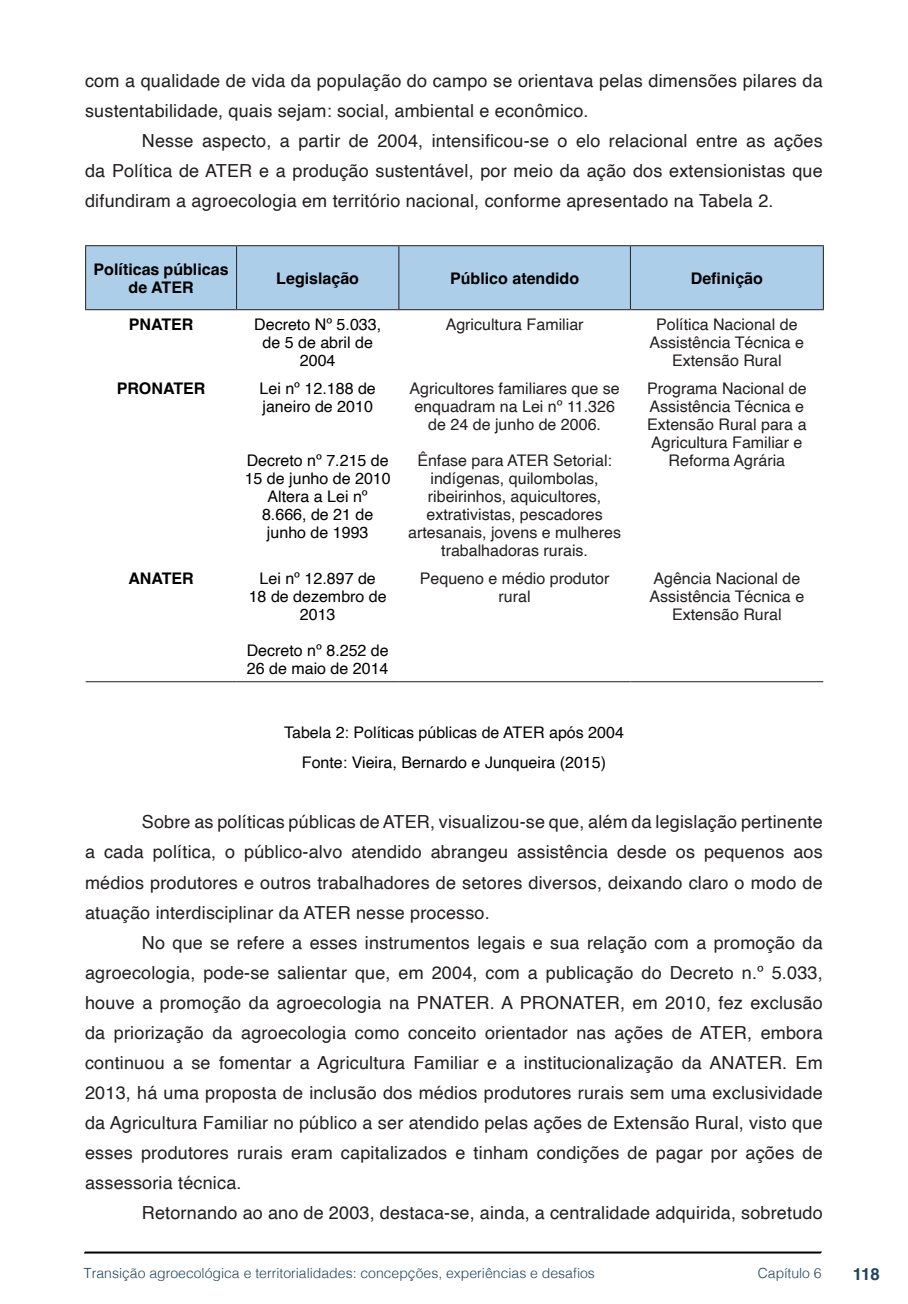
<style>
.page{position:relative;width:908px;height:1304px;background:#fff}
.page>*{position:absolute;margin:0;border:0;box-sizing:border-box;transform-origin:0 0}
.t1{font:18px/30px "Helvetica";letter-spacing:.01em;color:#231f20;text-align:justify}
.t2{font:700 16.8px "Helvetica";color:#23445f}
.t3{font:16px/18px "Helvetica";color:#231f20;text-align:center}
.t4{font:16px/18px "Helvetica";color:#000001;text-align:center}
.t5{font:700 16px/18px "Helvetica";color:#000001;text-align:center}
.t6{font:16px/30.6px "Helvetica";color:#000;text-align:center}
.t7{font:300 14px "Helvetica";color:#23445f}
</style>
<div class="page">
<svg style="left:84px;top:1251px;width:737px;height:3px"></svg>
<div style="left:86px;top:246px;width:736px;height:63px;background:#adcee8"></div>
<hr style="left:85px;top:245px;width:151px;height:1px;background:#231f20">
<hr style="left:85px;top:246px;width:1px;height:63px;background:#231f20">
<hr style="left:236px;top:245px;width:162px;height:1px;background:#231f20">
<hr style="left:236px;top:246px;width:1px;height:63px;background:#231f20">
<hr style="left:398px;top:245px;width:232px;height:1px;background:#231f20">
<hr style="left:398px;top:246px;width:1px;height:63px;background:#231f20">
<hr style="left:630px;top:245px;width:193px;height:1px;background:#231f20">
<hr style="left:629px;top:246px;width:1px;height:63px;background:#231f20">
<hr style="left:822px;top:246px;width:1px;height:63px;background:#231f20">
<hr style="left:85px;top:309px;width:151px;height:1px;background:#231f20">
<hr style="left:236px;top:309px;width:162px;height:1px;background:#231f20">
<hr style="left:398px;top:309px;width:232px;height:1px;background:#231f20">
<hr style="left:630px;top:309px;width:193px;height:1px;background:#231f20">
<hr style="left:86px;top:681px;width:150px;height:1px;background:#231f20">
<hr style="left:236px;top:681px;width:162px;height:1px;background:#231f20">
<hr style="left:398px;top:681px;width:232px;height:1px;background:#231f20">
<hr style="left:630px;top:681px;width:193px;height:1px;background:#231f20">
<p class="t1" style="left:85px;top:66px;width:738px">com a qualidade de vida da população do campo se orientava pelas dimensões pilares da sustentabilidade, quais sejam: social, ambiental e econômico.</p>
<p class="t1" style="left:85px;top:126px;width:738px;text-indent:57px">Nesse aspecto, a partir de 2004, intensificou-se o elo relacional entre as ações da Política de ATER e a produção sustentável, por meio da ação dos extensionistas que difundiram a agroecologia em território nacional, conforme apresentado na Tabela 2.</p>
<p class="t5" style="left:94px;top:262px;width:136px">Políticas públicas de ATER</p>
<p class="t5" style="left:276px;top:271px;width:84px">Legislação</p>
<p class="t5" style="left:450px;top:271px;width:130px">Público atendido</p>
<p class="t5" style="left:690px;top:271px;width:74px">Definição</p>
<p class="t5" style="left:129px;top:317px;width:66px">PNATER</p>
<p class="t4" style="left:254px;top:316px;width:128px">Decreto Nº 5.033, de 5 de abril de<br>2004</p>
<p class="t3" style="left:445px;top:316px;width:139px">Agricultura Familiar</p>
<p class="t3" style="left:649px;top:316px;width:156px">Política Nacional de<br>Assistência Técnica e<br>Extensão Rural</p>
<p class="t5" style="left:117px;top:381px;width:90px">PRONATER</p>
<p class="t4" style="left:259px;top:380px;width:118px;text-align:left">Lei nº 12.188 de janeiro de 2010</p>
<p class="t4" style="left:244px;top:452px;width:147px">Decreto nº 7.215 de<br>15 de junho de 2010<br>Altera a Lei nº<br>8.666, de 21 de junho de 1993</p>
<p class="t3" style="left:409px;top:380px;width:211px">Agricultores familiares que se enquadram na Lei nº 11.326 de 24 de junho de 2006.</p>
<p class="t3" style="left:408px;top:452px;width:214px">Ênfase para ATER Setorial: indígenas, quilombolas, ribeirinhos, aquicultores, extrativistas, pescadores artesanais, jovens e mulheres trabalhadoras rurais.</p>
<p class="t3" style="left:647px;top:380px;width:161px">Programa Nacional de<br>Assistência Técnica e<br>Extensão Rural para a<br>Agricultura Familiar e<br>Reforma Agrária</p>
<p class="t5" style="left:128px;top:571px;width:67px">ANATER</p>
<p class="t4" style="left:248px;top:570px;width:139px">Lei nº 12.897 de<br>18 de dezembro de<br>2013</p>
<p class="t4" style="left:246px;top:642px;width:143px;text-align:left">Decreto nº 8.252 de<br>26 de maio de 2014</p>
<p class="t3" style="left:419px;top:570px;width:191px">Pequeno e médio produtor rural</p>
<p class="t3" style="left:649px;top:570px;width:156px">Agência Nacional de<br>Assistência Técnica e<br>Extensão Rural</p>
<p class="t6" style="left:284px;top:717px;width:341px">Tabela 2: Políticas públicas de ATER após 2004<br>Fonte: Vieira, Bernardo e Junqueira (2015)</p>
<p class="t1" style="left:85px;top:808px;width:738px;text-indent:57px">Sobre as políticas públicas de ATER, visualizou-se que, além da legislação pertinente a cada política, o público-alvo atendido abrangeu assistência desde os pequenos aos médios produtores e outros trabalhadores de setores diversos, deixando claro o modo de atuação interdisciplinar da ATER nesse processo.</p>
<p class="t1" style="left:85px;top:928px;width:738px;text-indent:57px">No que se refere a esses instrumentos legais e sua relação com a promoção da agroecologia, pode-se salientar que, em 2004, com a publicação do Decreto n.º 5.033, houve a promoção da agroecologia na PNATER. A PRONATER, em 2010, fez exclusão da priorização da agroecologia como conceito orientador nas ações de ATER, embora continuou a se fomentar a Agricultura Familiar e a institucionalização da ANATER. Em 2013, há uma proposta de inclusão dos médios produtores rurais sem uma exclusividade da Agricultura Familiar no público a ser atendido pelas ações de Extensão Rural, visto que esses produtores rurais eram capitalizados e tinham condições de pagar por ações de assessoria técnica.</p>
<p class="t1" style="left:142px;top:1198px;width:682px">Retornando ao ano de 2003, destaca-se, ainda, a centralidade adquirida, sobretudo</p>
<p class="t7" style="left:84px;top:1261px;width:512px">Transição agroecológica e territorialidades: concepções, experiências e desafios</p>
<p class="t7" style="left:757px;top:1261px;width:65px">Capítulo 6</p>
<p class="t2" style="left:852px;top:1264px;width:29px">118</p>
</div>
